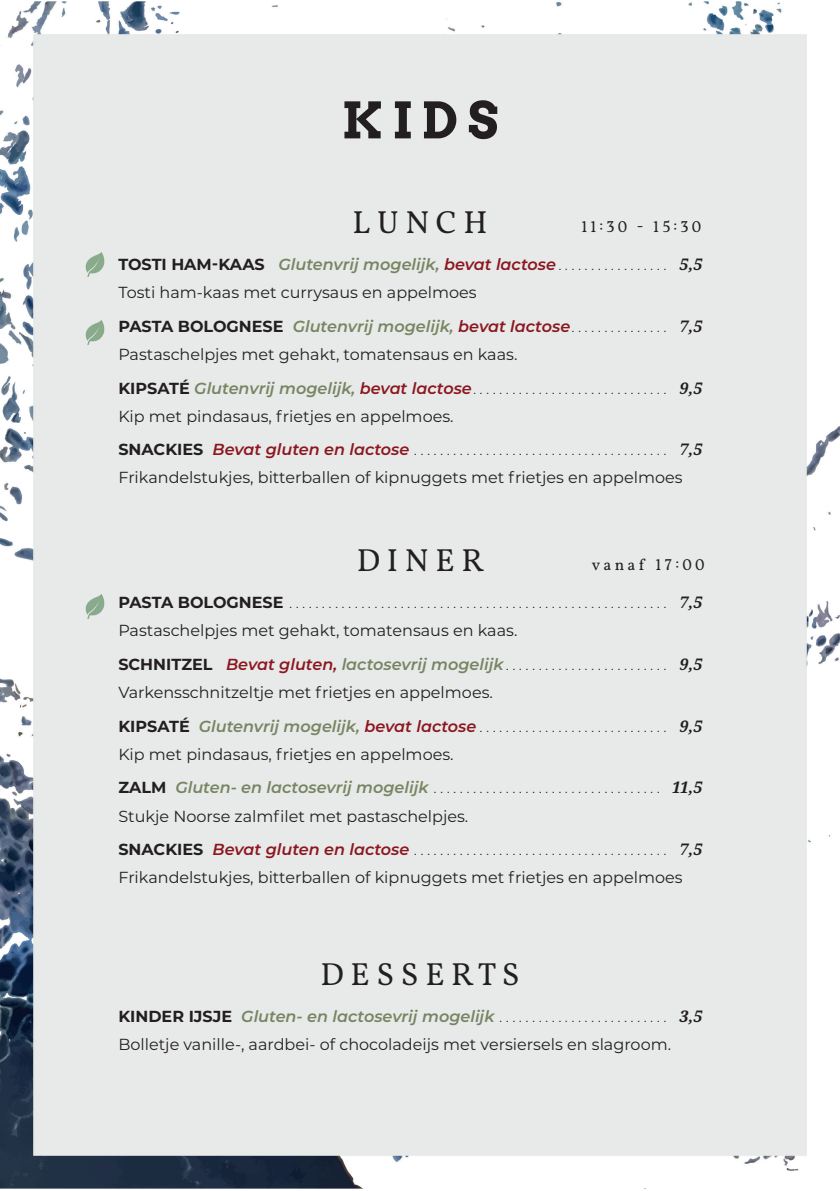
<style>
.page{position:relative;width:840px;height:1191px;background:#fff}
.page>*{position:absolute;margin:0;border:0;box-sizing:border-box;transform-origin:0 0}
.t1{font:700 50px "Arvo";color:#231f20}
.t2{font:32px "Vollkorn";letter-spacing:.21em;color:#231f20}
.t3{font:16px/28px "Montserrat";color:#231f20}
.t4{font:300 16px/28px "Montserrat";color:#231f20}
.t5{font:16px "Vollkorn";letter-spacing:.2em;color:#231f20}
.s1{font-weight:700}
.s2{font-weight:600;font-style:italic;color:#788562}
.s3{font-weight:600;font-style:italic;color:#8c1720}
.s4{font-weight:300}
.s5{font-family:"Noto Serif";font-weight:700;font-style:italic}
.s6{font-weight:400}
</style>
<div class="page">
<img style="left:0;top:1px;width:839px;height:1187px">
<img style="left:82px;top:252px;width:25px;height:25px">
<img style="left:82px;top:320px;width:25px;height:25px">
<img style="left:82px;top:594px;width:25px;height:24px">
<h1 class="t1" style="left:341px;top:89px;width:158px">KIDS</h1>
<h2 class="t2" style="left:352px;top:199px;width:137px">LUNCH</h2>
<p class="t5" style="left:581px;top:214px;width:121px">11:30 - 15:30</p>
<p class="t3" style="left:118px;top:250px;width:585px"><span class="s1">TOSTI HAM-KAAS</span> <span class="s2">Glutenvrij mogelijk,</span> <span class="s3">bevat lactose</span> <span class="s4">. . . . . . . . . . . . . . . . .</span> <span class="s5">5,5<br></span>Tosti ham-kaas met currysaus en appelmoes</p>
<p class="t3" style="left:118px;top:312px;width:585px"><span class="s1">PASTA BOLOGNESE</span> <span class="s2">Glutenvrij mogelijk,</span> <span class="s3">bevat lactose</span> <span class="s4">. . . . . . . . . . . . . . .</span> <span class="s5">7,5<br></span>Pastaschelpjes met gehakt, tomatensaus en kaas.</p>
<p class="t3" style="left:118px;top:373px;width:585px"><span class="s1">KIPSATÉ</span> <span class="s2">Glutenvrij mogelijk,</span> <span class="s3">bevat lactose</span> <span class="s4">. . . . . . . . . . . . . . . . . . . . . . . . . . . . . .</span> <span class="s5">9,5<br></span>Kip met pindasaus, frietjes en appelmoes.</p>
<p class="t3" style="left:118px;top:435px;width:585px"><span class="s1">SNACKIES</span> <span class="s3">Bevat gluten en lactose</span> <span class="s4">.......................................</span> <span class="s5">7,5<br></span>Frikandelstukjes, bitterballen of kipnuggets met frietjes en appelmoes</p>
<h2 class="t2" style="left:356px;top:536px;width:128px">DINER</h2>
<p class="t5" style="left:591px;top:552px;width:114px">vanaf 17:00</p>
<p class="t4" style="left:118px;top:588px;width:585px"><span class="s1">PASTA BOLOGNESE</span> .......................................................... <span class="s5">7,5<br></span><span class="s6">Pastaschelpjes met gehakt, tomatensaus en kaas.</span></p>
<p class="t3" style="left:118px;top:650px;width:585px"><span class="s1">SCHNITZEL</span> <span class="s3">Bevat gluten,</span> <span class="s2">lactosevrij mogelijk</span> <span class="s4">. . . . . . . . . . . . . . . . . . . . . . . . .</span> <span class="s5">9,5<br></span>Varkensschnitzeltje met frietjes en appelmoes.</p>
<p class="t3" style="left:118px;top:711px;width:585px"><span class="s1">KIPSATÉ</span> <span class="s2">Glutenvrij mogelijk,</span> <span class="s3">bevat lactose</span> <span class="s4">. . . . . . . . . . . . . . . . . . . . . . . . . . . . .</span> <span class="s5">9,5<br></span>Kip met pindasaus, frietjes en appelmoes.</p>
<p class="t3" style="left:118px;top:773px;width:585px"><span class="s1">ZALM</span> <span class="s2">Gluten- en lactosevrij mogelijk</span> <span class="s4">...................................</span> <span class="s5">11,5<br></span>Stukje Noorse zalmfilet met pastaschelpjes.</p>
<p class="t3" style="left:118px;top:835px;width:585px"><span class="s1">SNACKIES</span> <span class="s3">Bevat gluten en lactose</span> <span class="s4">.......................................</span> <span class="s5">7,5<br></span>Frikandelstukjes, bitterballen of kipnuggets met frietjes en appelmoes</p>
<h2 class="t2" style="left:320px;top:950px;width:200px">DESSERTS</h2>
<p class="t3" style="left:118px;top:1001px;width:585px"><span class="s1">KINDER IJSJE</span> <span class="s2">Gluten- en lactosevrij mogelijk</span> <span class="s4">. . . . . . . . . . . . . . . . . . . . . . . . . .</span> <span class="s5">3,5<br></span>Bolletje vanille-, aardbei- of chocoladeijs met versiersels en slagroom.</p>
</div>
